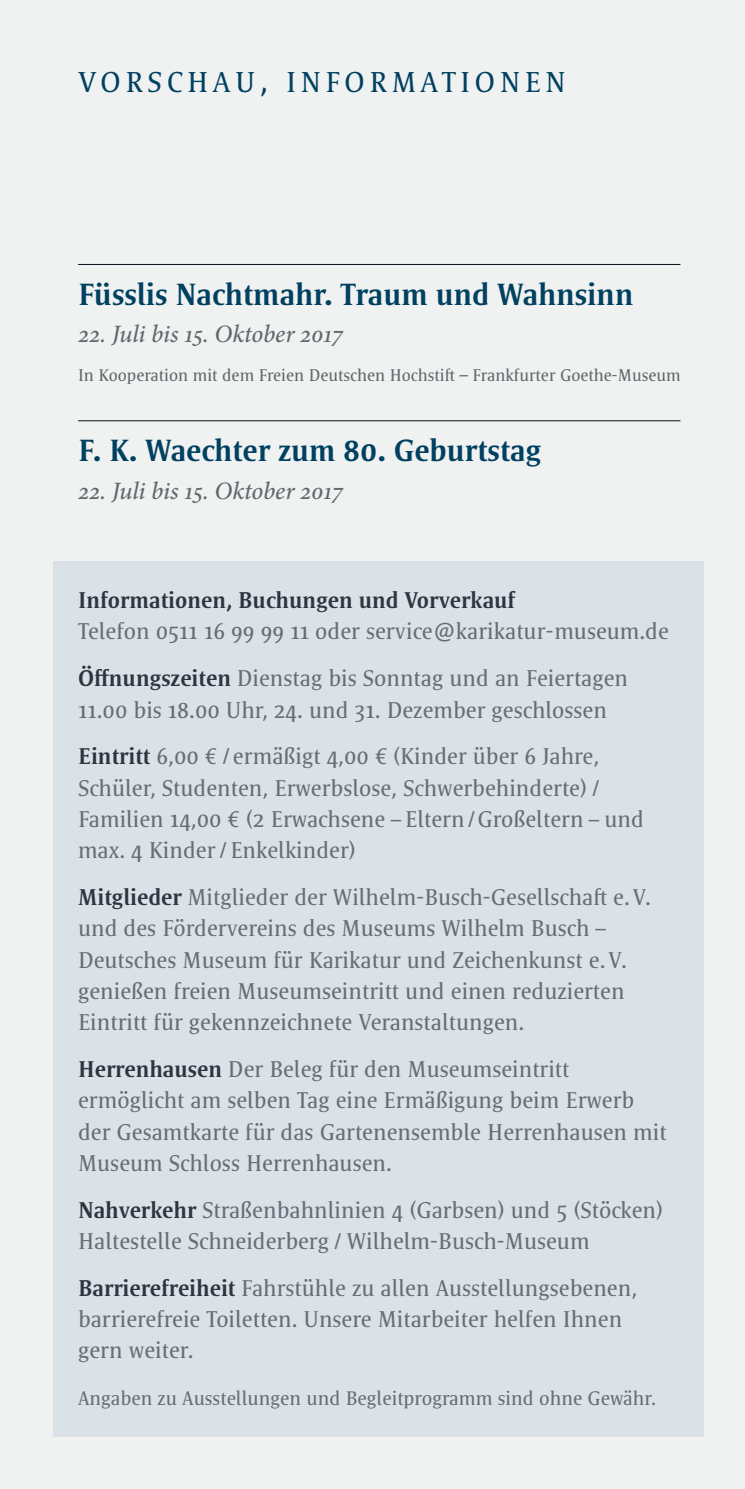
<style>
.page{position:relative;width:745px;height:1489px;background:#fff}
.page>*{position:absolute;margin:0;border:0;box-sizing:border-box;transform-origin:0 0}
.t1{font:300 37.5px "Satero Serif LT Pro";letter-spacing:.1em;color:#004060}
.t2{font:500 31.25px "Satero Serif LT Pro";color:#004060}
.t3{font:italic 500 25px "Minion Pro";letter-spacing:-.005em;color:#65676f}
.t4{font:23.25px/31.2px "Satero Serif LT Pro";color:#72767d}
.t5{font:500 23.25px "Satero Serif LT Pro";color:#333944}
.t6{font:20px "Satero Serif LT Pro";color:#72767d}
.t7{font:17.25px "Satero Serif LT Pro";color:#65676f}
.s1{font-weight:500;color:#333944}
.s2{font-size:21px}
</style>
<div class="page">
<div style="left:0;top:0;width:744px;height:1488px;background:#f0f2f1"></div>
<hr style="left:78px;top:264px;width:602px;height:1px;background:#08111d">
<hr style="left:78px;top:420px;width:602px;height:1px;background:#08111d">
<div style="left:53px;top:561px;width:650px;height:875px;background:#dae2e8"></div>
<h1 class="t1" style="left:78px;top:57px;width:489px">vorschau, informationen</h1>
<h2 class="t2" style="left:78px;top:276px;width:556px">Füsslis Nachtmahr. Traum und Wahnsinn</h2>
<p class="t3" style="left:78px;top:317px;width:266px">22. Juli bis 15. Oktober 2017</p>
<p class="t7" style="left:78px;top:365px;width:604px">In Kooperation mit dem Freien Deutschen Hochstift – Frankfurter Goethe-Museum</p>
<h2 class="t2" style="left:78px;top:433px;width:464px">F. K. Waechter zum 80. Geburtstag</h2>
<p class="t3" style="left:78px;top:473px;width:266px">22. Juli bis 15. Oktober 2017</p>
<p class="t5" style="left:78px;top:587px;width:438px">Informationen, Buchungen und Vorverkauf</p>
<p class="t4" style="left:78px;top:607px;width:592px;line-height:46.8px">Telefon 0511 16 99 99 11 oder service@karikatur-museum.de<br><span class="s1">Öffnungszeiten</span> Dienstag bis Sonntag und an Feiertagen</p>
<p class="t4" style="left:78px;top:685px;width:530px;line-height:46.8px">11.00 bis 18.00 Uhr, 24. und 31. Dezember geschlossen<br><span class="s1">Eintritt</span> 6,00 € / ermäßigt 4,00 € (Kinder über 6 Jahre,</p>
<p class="t4" style="left:78px;top:771px;width:567px">Schüler, Studenten, Erwerbslose, Schwerbehinderte) /<br>Familien 14,00 € (2 Erwachsene <span class="s2">–</span> Eltern / Großeltern <span class="s2">–</span> und max. 4 Kinder / Enkelkinder)</p>
<p class="t4" style="left:78px;top:881px;width:574px"><span class="s1">Mitglieder</span> Mitglieder der Wilhelm-Busch-Gesellschaft e.V. und des Fördervereins des Museums Wilhelm Busch <span class="s2">– </span>Deutsches Museum für Karikatur und Zeichenkunst e.V. genießen freien Museumseintritt und einen reduzierten Eintritt für gekennzeichnete Veranstaltungen.</p>
<p class="t4" style="left:78px;top:1053px;width:589px"><span class="s1">Herrenhausen</span> Der Beleg für den Museumseintritt ermöglicht am selben Tag eine Ermäßigung beim Erwerb der Gesamtkarte für das Gartenensemble Herrenhausen mit Museum Schloss Herrenhausen.</p>
<p class="t4" style="left:78px;top:1193px;width:586px"><span class="s1">Nahverkehr</span> Straßenbahnlinien 4 (Garbsen) und 5 (Stöcken)<br>Haltestelle Schneiderberg / Wilhelm-Busch-Museum</p>
<p class="t4" style="left:78px;top:1271px;width:560px"><span class="s1">Barrierefreiheit</span> Fahrstühle zu allen Ausstellungsebenen, barrierefreie Toiletten. Unsere Mitarbeiter helfen Ihnen gern weiter.</p>
<p class="t6" style="left:78px;top:1386px;width:579px">Angaben zu Ausstellungen und Begleitprogramm sind ohne Gewähr.</p>
</div>
